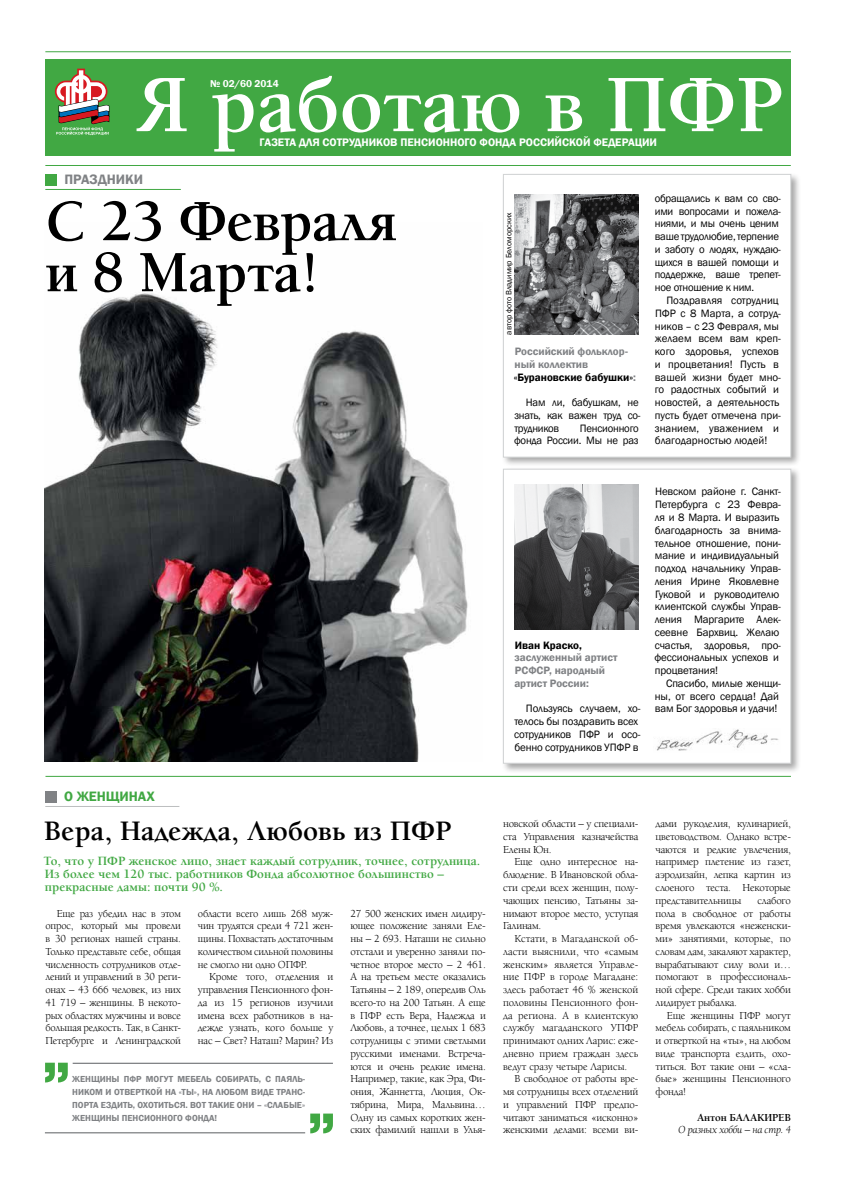
<style>
.page{position:relative;width:842px;height:1191px;background:#fff}
.page>*{position:absolute;margin:0;border:0;box-sizing:border-box;transform-origin:0 0}
.t1{font:700 83.6px "Alliance C";color:#fff}
.t2{font:700 60px/51px "Alliance C";letter-spacing:-.01em;color:#000}
.t3{font:700 29px "Alliance C";letter-spacing:.005em;color:#000}
.t4{font:600 14px "Franklin Gothic";color:#808285}
.t5{font:600 14px "Franklin Gothic";color:#41a843}
.t6{font:700 13px/12.8px "Alliance C";letter-spacing:.005em;color:#41a843}
.t7{font:600 11.2px "Franklin Gothic";color:#fff}
.t8{font:11px/12.8px "Alliance C";letter-spacing:-.02em;color:#000;text-align:justify}
.t9{font:11px/12.8px "Franklin Gothic";letter-spacing:-.01em;color:#000}
.t10{font:600 11px/12.8px "Franklin Gothic";letter-spacing:-.005em;color:#808285}
.t11{font:italic 11px "Alliance C";letter-spacing:-.02em;color:#000}
.t12{font:700 11px "Alliance C";letter-spacing:-.01em;color:#000}
.t13{font:600 11px "Franklin Gothic";color:#000}
.t14{font:600 10.2px "Franklin Gothic";letter-spacing:.005em;color:#fff}
.t15{font:600 9px/12.8px "Franklin Gothic";color:#808285;text-align:justify}
.t16{font:8px "Franklin Gothic";color:#000}
.s1{color:#000}
</style>
<div class="page">
<img style="left:45px;top:293px;width:423px;height:468px">
<hr style="left:45px;top:51px;width:746px;height:1px;background:#41a843">
<hr style="left:45px;top:165px;width:746px;height:1px;background:#41a843">
<div style="left:45px;top:60px;width:746px;height:96px;background:#41a843"></div>
<svg style="left:55px;top:69px;width:55px;height:66px"></svg>
<div style="left:45px;top:174px;width:12px;height:12px;background:#41a843"></div>
<hr style="left:45px;top:189px;width:136px;height:1px;background:#41a843">
<div style="left:501px;top:172px;width:300px;height:295px;background:#000;opacity:.35"></div>
<div style="left:503px;top:174px;width:288px;height:283px;background:#fff;border:1px solid #d1d3d4"></div>
<div style="left:501px;top:467px;width:300px;height:306px;background:#000;opacity:.35"></div>
<div style="left:503px;top:469px;width:288px;height:294px;background:#fff;border:1px solid #d1d3d4"></div>
<img style="left:514px;top:194px;width:125px;height:140px">
<img style="left:514px;top:484px;width:125px;height:145px">
<hr style="left:45px;top:806px;width:134px;height:1px;background:#bcbec0">
<div style="left:45px;top:791px;width:12px;height:12px;background:#808285"></div>
<hr style="left:45px;top:776px;width:746px;height:1px;background:#41a843">
<svg style="left:45px;top:1062px;width:23px;height:20px"></svg>
<svg style="left:310px;top:1113px;width:23px;height:20px"></svg>
<hr style="left:45px;top:1132px;width:260px;height:1px;background:#808285">
<hr style="left:73px;top:1062px;width:260px;height:2px;background:#808285">
<img style="left:657px;top:729px;width:122px;height:22px">
<h1 class="t1" style="left:136px;top:54px;width:648px">Я работаю в ПФР</h1>
<p class="t14" style="left:210px;top:77px;width:70px">№ 02/60 2014</p>
<p class="t7" style="left:260px;top:135px;width:399px">газета для сотрудников пенсионного фонда российской федерации</p>
<p class="t4" style="left:64px;top:171px;width:10px">ПРАЗДНИКИ</p>
<h2 class="t2" style="left:45px;top:195px;width:353px">С 23 Февраля и 8 Марта!</h2>
<p class="t5" style="left:64px;top:787px;width:65px">О ЖЕН ЩИНА</p>
<p class="t5" style="left:146px;top:787px;width:10px">Х</p>
<h3 class="t3" style="left:44px;top:813px;width:409px">Вера, Надежда, Любовь из ПФР</h3>
<p class="t6" style="left:44px;top:854px;width:438px">То, что у ПФР женское лицо, знает каждый сотрудник, точнее, сотрудница.<br>Из более чем 120 тыс. работников Фонда абсолютное большинство – прекрасные дамы: почти 90 %.</p>
<p class="t8" style="left:45px;top:906px;width:137px;text-indent:11px">Еще раз убедил нас в этом опрос, который мы провели в 30 регионах нашей страны.<br>Только представьте себе, общая численность сотрудников отде&shy;лений и управлений в 30 реги&shy;онах – 43 666 человек, из них 41 719 – женщины. В некото&shy;рых областях мужчины и вовсе большая редкость. Так, в Санкт-Петербурге и Ленинградской</p>
<p class="t8" style="left:198px;top:906px;width:137px">области всего лишь 268 муж&shy;чин трудятся среди 4 721 жен&shy;щины. Похвастать достаточным количеством сильной половины не смогло ни одно ОПФР.</p>
<p class="t8" style="left:350px;top:906px;width:137px">27 500 женских имен лидиру&shy;ющее положение заняли Еле&shy;ны – 2 693. Наташи не сильно отстали и уверенно заняли по&shy;четное второе место – 2 461.<br>А на третьем месте оказались Татьяны – 2 189, опередив Оль всего-то на 200 Татьян. А еще в ПФР есть Вера, Надежда и Любовь, а точнее, целых 1 683 сотрудницы с этими светлыми русскими именами. Встреча&shy;ются и очень редкие имена.<br>Например, такие, как Эра, Фи&shy;ония, Жаннетта, Люция, Ок&shy;тябрина, Мира, Мальвина… Одну из самых коротких жен&shy;ских фамилий нашли в Улья-</p>
<p class="t8" style="left:198px;top:970px;width:137px;text-indent:11px">Кроме того, отделения и управления Пенсионного фон&shy;да из 15 регионов изучили имена всех работников в на&shy;дежде узнать, кого больше у нас – Свет? Наташ? Марин? Из</p>
<p class="t15" style="left:72px;top:1073px;width:59px">Женщины ПФР</p>
<p class="t15" style="left:72px;top:1073px;width:234px;text-indent:74px">могут мебель собирать, с паяль&shy;ником и отверткой на «ты», на любом виде транс&shy;порта ездить, охотиться. Вот такие они – «слабые» женщины Пенсионного фонда!</p>
<p class="t16" style="left:504px;top:334px;width:123px;rotate:-90deg">автор фото Владимир Беломорских</p>
<p class="t10" style="left:514px;top:345px;width:124px">Российский фольклор&shy;ный коллектив <span class="s1">«Бурановские бабушки»</span>:</p>
<p class="t9" style="left:514px;top:396px;width:128px;text-indent:12px">Нам ли, бабушкам, не знать, как важен труд со&shy;трудников</p>
<p class="t9" style="left:514px;top:422px;width:126px;text-align:right">Пенсионного<br>фонда России. Мы не раз</p>
<p class="t9" style="left:655px;top:192px;width:128px">обращались к вам со сво&shy;ими вопросами и пожела&shy;ниями, и мы очень ценим ваше трудолюбие, терпение и заботу о людях, нуждаю&shy;щихся в вашей помощи и поддержке, ваше трепет&shy;ное отношение к ним.</p>
<p class="t9" style="left:655px;top:294px;width:128px;text-indent:12px">Поздравляя сотрудниц<br>ПФР с 8 Марта, а сотруд&shy;ников – с 23 Февраля, мы желаем всем вам креп&shy;кого здоровья, успехов и процветания! Пусть в вашей жизни будет мно&shy;го радостных событий и новостей, а деятельность пусть будет отмечена при&shy;знанием, уважением и благодарностью людей!</p>
<p class="t13" style="left:515px;top:638px;width:69px">Иван Краско,</p>
<p class="t10" style="left:514px;top:651px;width:105px">заслуженный артист<br>РСФСР</p>
<p class="t10" style="left:514px;top:664px;width:92px;text-indent:35px">, народный артист России:</p>
<p class="t9" style="left:514px;top:702px;width:128px;text-indent:12px">Пользуясь случаем, хо&shy;телось бы поздравить всех сотрудников ПФР и осо&shy;бенно сотрудников УПФР в</p>
<p class="t9" style="left:654px;top:485px;width:128px">Невском районе г. Санкт-<br>Петербурга с 23 Февра&shy;ля и 8 Марта. И выразить благодарность за внима&shy;тельное отношение, пони&shy;мание и индивидуальный подход начальнику Управ&shy;ления Ирине Яковлевне<br>Гуковой и руководителю клиентской службы Управ&shy;ления Маргарите Алек&shy;сеевне Бархвиц. Желаю счастья, здоровья, про&shy;фессиональных успехов и процветания!</p>
<p class="t9" style="left:655px;top:677px;width:128px;text-indent:11px">Спасибо, милые женщи&shy;ны, от всего сердца! Дай вам Бог здоровья и удачи!</p>
<p class="t8" style="left:503px;top:817px;width:137px">новской области – у специали&shy;ста Управления казначейства Елены Юн.</p>
<p class="t8" style="left:503px;top:855px;width:137px;text-indent:11px">Еще одно интересное на&shy;блюдение. В Ивановской обла&shy;сти среди всех женщин, полу&shy;чающих пенсию, Татьяны за&shy;нимают второе место, уступая Галинам.</p>
<p class="t8" style="left:503px;top:932px;width:137px;text-indent:11px">Кстати, в Магаданской об&shy;ласти выяснили, что «самым женским» является управле&shy;ние ПФР в городе Магадане: здесь работает 46 % женской половины Пенсионного фон&shy;да региона. А в клиентскую службу магаданского УПФР принимают одних Ларис: еже&shy;дневно прием граждан здесь ведут сразу четыре Ларисы.</p>
<p class="t8" style="left:503px;top:1072px;width:137px;text-indent:11px">В свободное от работы вре&shy;мя сотрудницы всех отделений и управлений ПФР предпо&shy;читают заниматься «исконно» женскими делами: всеми ви-</p>
<p class="t8" style="left:656px;top:817px;width:137px">дами рукоделия, кулинарией, цветоводством. Однако встре&shy;чаются и редкие увлечения, например плетение из газет, аэродизайн, лепка картин из слоеного теста. Некоторые представительницы</p>
<p class="t8" style="left:656px;top:893px;width:137px;text-indent:102px">слабого пола в свободное от работы время увлекаются «неженски&shy;ми» занятиями, которые, по словам дам, закаляют характер, вырабатывают силу воли и… помогают в профессиональ&shy;ной сфере. Среди таких хобби лидирует рыбалка.</p>
<p class="t8" style="left:656px;top:1008px;width:137px;text-indent:11px">Еще женщины ПФР могут мебель собирать, с паяльником и отверткой на «ты», на любом виде транспорта ездить, охо&shy;титься. Вот такие они – «сла&shy;бые» женщины Пенсионного фонда!</p>
<p class="t12" style="left:697px;top:1110px;width:95px">Антон БАЛАКИРЕВ</p>
<p class="t11" style="left:678px;top:1123px;width:114px">О разных хобби – на стр. 4</p>
</div>
